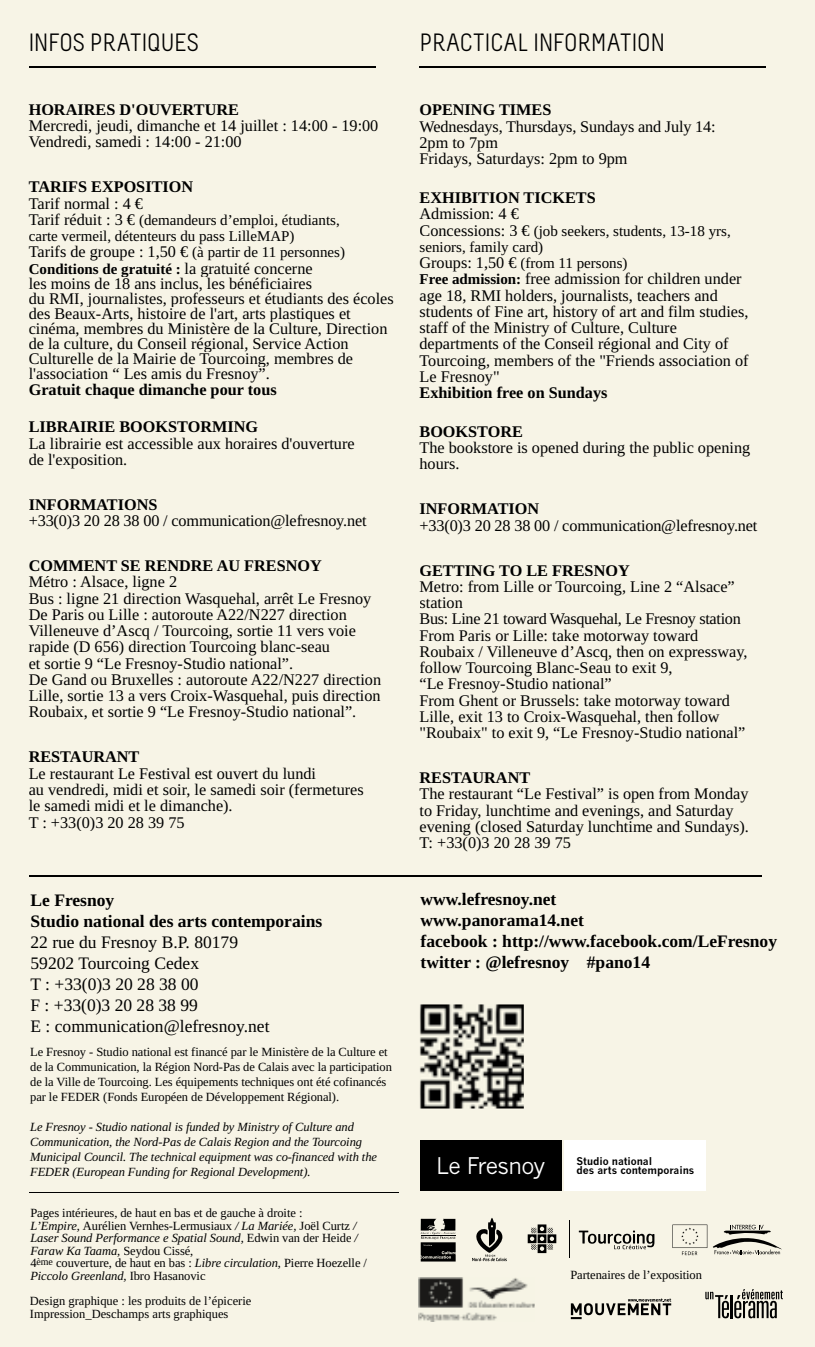
<style>
.page{position:relative;width:815px;height:1347px;background:#fff}
.page>*{position:absolute;margin:0;border:0;box-sizing:border-box;transform-origin:0 0}
.t1{font:25px "Melbourne";color:#000}
.t2{font:22.75px "News Gothic";letter-spacing:-.025em;color:#fff}
.t3{font:700 17.5px/21px "Liberation Serif";color:#000}
.t4{font:17.5px/21px "Liberation Serif";color:#000}
.t5{font:16.25px/16.2px "Liberation Serif";color:#000}
.t6{font:700 16.25px "Liberation Serif";color:#000}
.t7{font:15px/16.2px "Liberation Serif";color:#000}
.t8{font:12.5px/12.5px "Liberation Serif";letter-spacing:-.005em;color:#000}
.t9{font:italic 12.5px/15px "Liberation Serif";letter-spacing:-.005em;color:#000}
.t10{font:700 10.5px/8.8px "News Gothic";letter-spacing:-.005em;color:#000}
.s1{font-size:16.25px}
.s2{font-weight:700}
.s3{font-style:italic}
.s4{font-weight:700;font-size:15px}
</style>
<div class="page">
<div style="left:0;top:0;width:815px;height:1346px;background:#f7f4e6"></div>
<div style="left:420px;top:1140px;width:141px;height:51px;background:#000"></div>
<div style="left:565px;top:1140px;width:141px;height:51px;background:#fff"></div>
<hr style="left:29px;top:1192px;width:370px;height:1px;background:#000">
<hr style="left:29px;top:67px;width:347px;height:1px;background:#000">
<hr style="left:419px;top:67px;width:347px;height:1px;background:#000">
<hr style="left:29px;top:875px;width:733px;height:1px;background:#000">
<svg style="left:672px;top:1224px;width:35px;height:31px"></svg>
<svg style="left:713px;top:1224px;width:69px;height:30px"></svg>
<svg style="left:421px;top:1218px;width:35px;height:43px"></svg>
<hr style="left:569px;top:1220px;width:1px;height:37px;background:#000">
<svg style="left:528px;top:1224px;width:28px;height:29px"></svg>
<svg style="left:579px;top:1230px;width:75px;height:19px"></svg>
<svg style="left:472px;top:1218px;width:35px;height:43px"></svg>
<svg style="left:571px;top:1298px;width:100px;height:21px"></svg>
<svg style="left:705px;top:1289px;width:78px;height:29px"></svg>
<img style="left:420px;top:1004px;width:104px;height:104px">
<img style="left:419px;top:1277px;width:116px;height:44px">
<h1 class="t1" style="left:29px;top:30px;width:172px">INFOS PRATIQUES</h1>
<h1 class="t1" style="left:420px;top:30px;width:247px">PRACTICAL INFORMATION</h1>
<p class="t6" style="left:29px;top:98px;width:212px">HORAIRES D'OUVERTURE</p>
<p class="t5" style="left:29px;top:117px;width:351px">Mercredi, jeudi, dimanche et 14 juillet : 14:00 - 19:00<br>Vendredi, samedi : 14:00 - 21:00</p>
<p class="t6" style="left:29px;top:176px;width:166px">TARIFS EXPOSITION</p>
<p class="t5" style="left:29px;top:195px;width:116px">Tarif normal : 4 €</p>
<p class="t7" style="left:29px;top:211px;width:318px"><span class="s1">Tarif réduit : 3 €</span> (demandeurs d’emploi, étudiants, carte vermeil, détenteurs du pass LilleMAP)<br><span class="s1">Tarifs de groupe : 1,50 €</span> (à partir de 11 personnes)<br><span class="s2">Conditions de gratuité :</span> <span class="s1">la gratuité concerne</span></p>
<p class="t5" style="left:29px;top:275px;width:367px;line-height:15px">les moins de 18 ans inclus, les bénéficiaires<br>du RMI, journalistes, professeurs et étudiants des écoles des Beaux-Arts, histoire de l'art, arts plastiques et cinéma, membres du Ministère de la Culture, Direction de la culture, du Conseil régional, Service Action Culturelle de la Mairie de Tourcoing, membres de l'association “ Les amis du Fresnoy”.</p>
<p class="t6" style="left:29px;top:378px;width:249px">Gratuit chaque dimanche pour tous</p>
<p class="t6" style="left:29px;top:416px;width:231px">LIBRAIRIE BOOKSTORMING</p>
<p class="t5" style="left:29px;top:435px;width:327px">La librairie est accessible aux horaires d'ouverture de l'exposition.</p>
<p class="t6" style="left:29px;top:493px;width:130px">INFORMATIONS</p>
<p class="t5" style="left:29px;top:512px;width:339px">+33(0)3 20 28 38 00 / communication@lefresnoy.net</p>
<p class="t6" style="left:29px;top:555px;width:295px">COMMENT SE RENDRE AU FRESNOY</p>
<p class="t5" style="left:29px;top:574px;width:354px">Métro : Alsace, ligne 2<br>Bus : ligne 21 direction Wasquehal, arrêt Le Fresnoy De Paris ou Lille : autoroute A22/N227 direction Villeneuve d’Ascq / Tourcoing, sortie 11 vers voie rapide (D 656) direction Tourcoing blanc-seau<br>et sortie 9 “Le Fresnoy-Studio national”.<br>De Gand ou Bruxelles : autoroute A22/N227 direction Lille, sortie 13 a vers Croix-Wasquehal, puis direction Roubaix, et sortie 9 “Le Fresnoy-Studio national”.</p>
<p class="t6" style="left:29px;top:746px;width:112px">RESTAURANT</p>
<p class="t5" style="left:29px;top:765px;width:337px">Le restaurant Le Festival est ouvert du lundi<br>au vendredi, midi et soir, le samedi soir (fermetures le samedi midi et le dimanche).<br>T : +33(0)3 20 28 39 75</p>
<p class="t3" style="left:31px;top:889px;width:293px">Le Fresnoy<br>Studio national des arts contemporains</p>
<p class="t4" style="left:31px;top:931px;width:241px">22 rue du Fresnoy B.P. 80179<br>59202 Tourcoing Cedex<br>T : +33(0)3 20 28 38 00<br>F : +33(0)3 20 28 38 99<br>E : communication@lefresnoy.net</p>
<p class="t8" style="left:30px;top:1043px;width:363px;line-height:15px">Le Fresnoy - Studio national est financé par le Ministère de la Culture et de la Communication, la Région Nord-Pas de Calais avec la participation de la Ville de Tourcoing. Les équipements techniques ont été cofinancés par le FEDER (Fonds Européen de Développement Régional).</p>
<p class="t9" style="left:30px;top:1118px;width:348px">Le Fresnoy - Studio national is funded by Ministry of Culture and Communication, the Nord-Pas de Calais Region and the Tourcoing Municipal Council. The technical equipment was co-financed with the FEDER (European Funding for Regional Development).</p>
<p class="t8" style="left:30px;top:1206px;width:338px">Pages intérieures, de haut en bas et de gauche à droite :<br><span class="s3">L’Empire,</span> Aurélien Vernhes-Lermusiaux <span class="s3">/ La Mariée,</span> Joël Curtz <span class="s3">/ Laser Sound Performance e Spatial Sound,</span> Edwin van der Heide <span class="s3">/ Faraw Ka Taama,</span> Seydou Cissé,<br>4<sup>ème</sup> couverture, de haut en bas : <span class="s3">Libre circulation</span>, Pierre Hoezelle / <span class="s3">Piccolo Greenland,</span> Ibro Hasanovic</p>
<p class="t8" style="left:30px;top:1294px;width:223px">Design graphique : les produits de l’épicerie<br>Impression_Deschamps arts graphiques</p>
<p class="t6" style="left:419px;top:99px;width:133px">OPENING TIMES</p>
<p class="t5" style="left:419px;top:118px;width:298px">Wednesdays, Thursdays, Sundays and July 14:<br>2pm to 7pm<br>Fridays, Saturdays: 2pm to 9pm</p>
<p class="t6" style="left:419px;top:187px;width:178px">EXHIBITION TICKETS</p>
<p class="t5" style="left:419px;top:206px;width:101px">Admission: 4 €</p>
<p class="t7" style="left:419px;top:222px;width:313px"><span class="s1">Concessions: 3 €</span> (job seekers, students, 13-18 yrs, seniors, family card)<br><span class="s1">Groups: 1,50 €</span> (from 11 persons)</p>
<p class="t5" style="left:419px;top:271px;width:331px"><span class="s4">Free admission:</span> free admission for children under age 18, RMI holders, journalists, teachers and students of Fine art, history of art and film studies, staff of the Ministry of Culture, Culture departments of the Conseil régional and City of Tourcoing, members of the "Friends association of Le Fresnoy"</p>
<p class="t6" style="left:419px;top:382px;width:189px">Exhibition free on Sundays</p>
<p class="t6" style="left:419px;top:420px;width:105px">BOOKSTORE</p>
<p class="t5" style="left:419px;top:439px;width:332px">The bookstore is opened during the public opening hours.</p>
<p class="t6" style="left:419px;top:498px;width:121px">INFORMATION</p>
<p class="t5" style="left:419px;top:517px;width:339px">+33(0)3 20 28 38 00 / communication@lefresnoy.net</p>
<p class="t6" style="left:419px;top:559px;width:212px">GETTING TO LE FRESNOY</p>
<p class="t5" style="left:419px;top:578px;width:330px">Metro: from Lille or Tourcoing, Line 2 “Alsace” station<br>Bus: Line 21 toward Wasquehal, Le Fresnoy station From Paris or Lille: take motorway toward Roubaix / Villeneuve d’Ascq, then on expressway, follow Tourcoing Blanc-Seau to exit 9,<br>“Le Fresnoy-Studio national”<br>From Ghent or Brussels: take motorway toward Lille, exit 13 to Croix-Wasquehal, then follow "Roubaix" to exit 9, “Le Fresnoy-Studio national”</p>
<p class="t6" style="left:419px;top:767px;width:112px">RESTAURANT</p>
<p class="t5" style="left:419px;top:786px;width:331px">The restaurant “Le Festival” is open from Monday to Friday, lunchtime and evenings, and Saturday evening (closed Saturday lunchtime and Sundays).<br>T: +33(0)3 20 28 39 75</p>
<p class="t3" style="left:421px;top:888px;width:358px">www.lefresnoy.net<br>www.panorama14.net<br>facebook : http://www.facebook.com/LeFresnoy twitter : @lefresnoy #pano14</p>
<h2 class="t2" style="left:436px;top:1152px;width:110px">Le Fresnoy</h2>
<p class="t10" style="left:576px;top:1157px;width:119px">Studio national<br>des arts contemporains</p>
<p class="t8" style="left:570px;top:1268px;width:133px">Partenaires de l’exposition</p>
</div>
